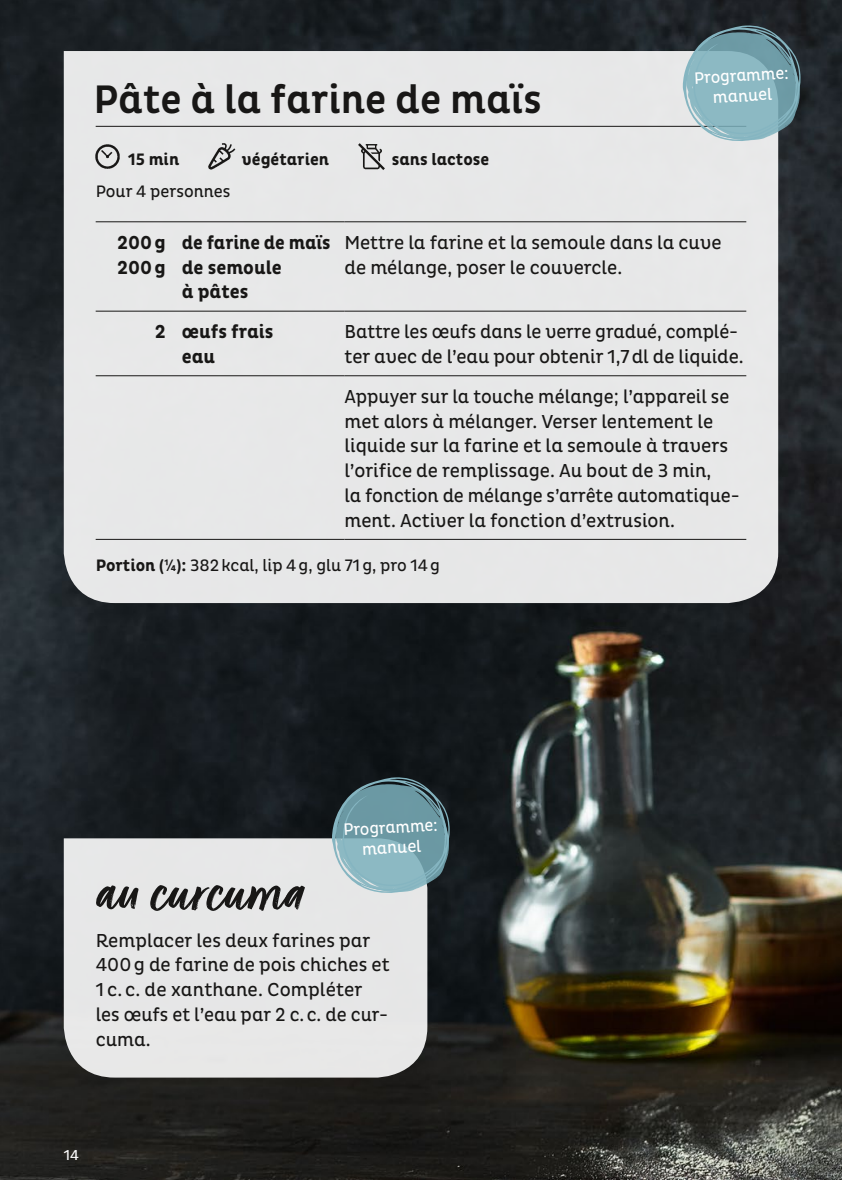
<style>
.page{position:relative;width:842px;height:1180px;background:#fff}
.page>*{position:absolute;margin:0;border:0;box-sizing:border-box;transform-origin:0 0}
.t1{font:67.5px "Turbinado Bold Pro";letter-spacing:-.005em;color:#181716}
.t2{font:500 40.5px "Pluto B Bn Cond";color:#181716}
.t3{font:19.12px/24.8px "Pluto B Bn Cond";color:#181716}
.t4{font:700 19.12px/24.8px "Pluto B Bn Cond";color:#181716}
.t5{font:16.88px "Pluto B Bn Cond";color:#181716}
.t6{font:16.88px/20.2px "Pluto B Bn Cond";color:#fff;text-align:center}
.t7{font:700 16.88px "Pluto B Bn Cond";color:#181716}
.t8{font:14.62px "Pluto B Bn Cond";color:#fff}
.s1{font-weight:700}
</style>
<div class="page">
<img style="left:0;top:0;width:842px;height:1180px">
<div style="left:64px;top:838px;width:363px;height:240px;background:#e6e7e7"></div>
<div style="left:64px;top:51px;width:714px;height:552px;background:#e7e8e8"></div>
<hr style="left:96px;top:126px;width:650px;height:1px;background:#181716">
<img style="left:91px;top:140px;width:33px;height:33px">
<img style="left:205px;top:140px;width:33px;height:33px">
<img style="left:354px;top:140px;width:34px;height:33px">
<hr style="left:96px;top:221px;width:248px;height:1px;background:#181716">
<hr style="left:344px;top:221px;width:402px;height:1px;background:#181716">
<hr style="left:96px;top:311px;width:248px;height:1px;background:#181716">
<hr style="left:344px;top:311px;width:402px;height:1px;background:#181716">
<hr style="left:96px;top:375px;width:248px;height:1px;background:#181716">
<hr style="left:344px;top:375px;width:402px;height:1px;background:#181716">
<hr style="left:96px;top:539px;width:248px;height:1px;background:#181716">
<hr style="left:344px;top:539px;width:402px;height:1px;background:#181716">
<svg style="left:682px;top:25px;width:119px;height:117px;background:#7b9ea6"></svg>
<svg style="left:332px;top:777px;width:118px;height:117px;background:#6f929b"></svg>
<p class="t6" style="left:694px;top:68px;width:96px;rotate:-3deg">Programme: manuel</p>
<h2 class="t2" style="left:93px;top:77px;width:450px">Pâte à la farine de maïs</h2>
<p class="t7" style="left:128px;top:149px;width:53px">15 min</p>
<p class="t7" style="left:242px;top:149px;width:89px">végétarien</p>
<p class="t7" style="left:392px;top:149px;width:99px">sans lactose</p>
<p class="t5" style="left:96px;top:181px;width:136px">Pour 4 personnes</p>
<p class="t4" style="left:117px;top:231px;width:215px">200g de farine de maïs</p>
<p class="t4" style="left:117px;top:255px;width:166px">200g de semoule</p>
<p class="t4" style="left:182px;top:280px;width:68px">à pâtes</p>
<p class="t3" style="left:344px;top:230px;width:379px">Mettre la farine et la semoule dans la cuve de mélange, poser le couvercle.</p>
<p class="t4" style="left:182px;top:320px;width:93px;text-indent:-27px">2 œufs frais eau</p>
<p class="t3" style="left:344px;top:320px;width:401px">Battre les œufs dans le verre gradué, complé&shy;ter avec de l’eau pour obtenir 1,7dl de liquide.</p>
<p class="t3" style="left:344px;top:384px;width:397px">Appuyer sur la touche mélange; l’appareil se met alors à mélanger. Verser lentement le liquide sur la farine et la semoule à travers l’orifice de remplissage. Au bout de 3 min,<br>la fonction de mélange s’arrête automatique&shy;ment. Activer la fonction d’extrusion.</p>
<p class="t5" style="left:96px;top:556px;width:346px"><span class="s1">Portion (¼):</span> 382kcal, lip 4g, glu 71g, pro 14g</p>
<p class="t6" style="left:343px;top:820px;width:96px;rotate:-3deg">Programme: manuel</p>
<h1 class="t1" style="left:96px;top:855px;width:209px">au curcuma</h1>
<p class="t3" style="left:96px;top:928px;width:296px">Remplacer les deux farines par<br>400g de farine de pois chiches et<br>1 c. c. de xanthane. Compléter les œufs et l’eau par 2 c.c. de cur&shy;cuma.</p>
<p class="t8" style="left:64px;top:1147px;width:17px">14</p>
</div>
